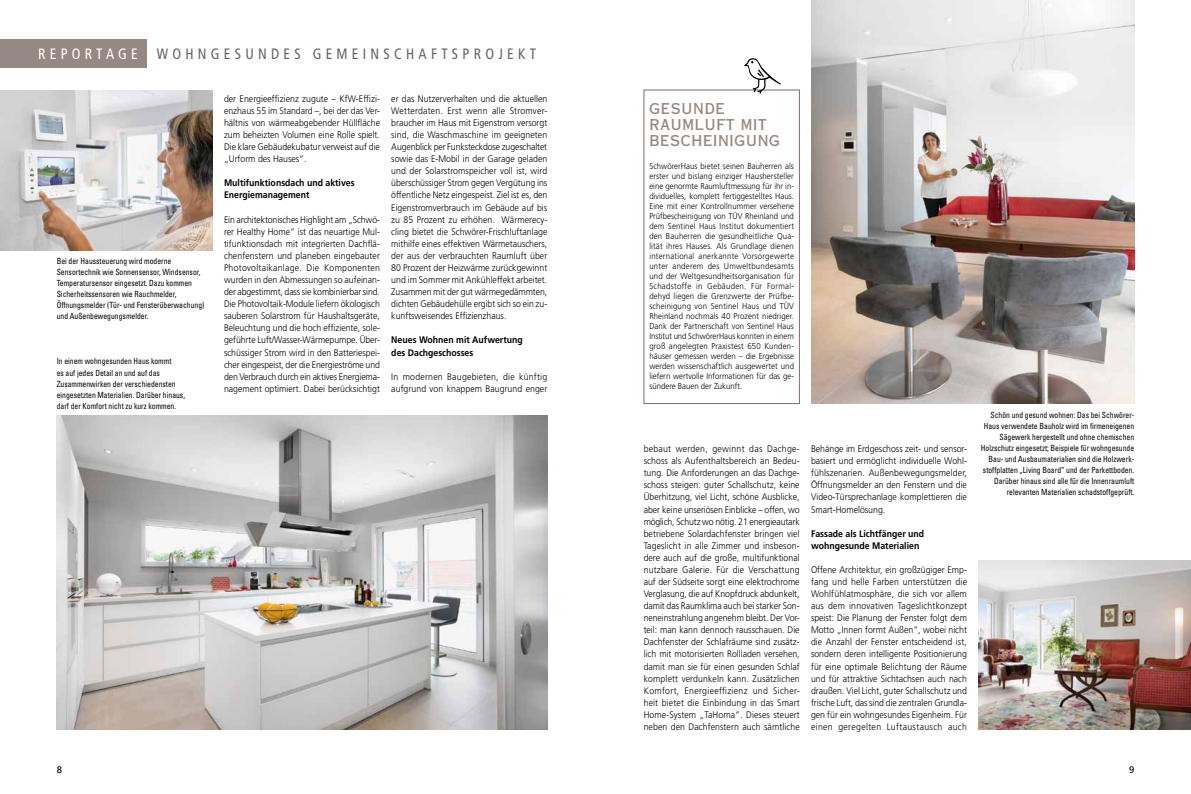
<style>
.page{position:relative;width:1191px;height:794px;background:#fff}
.page>*{position:absolute;margin:0;border:0;box-sizing:border-box;transform-origin:0 0}
.t1{font:condensed 15px "Frutiger";letter-spacing:.3em;color:#646363;scale:.95 1}
.t2{font:15px/16px "Copperplate Thirty AB";letter-spacing:.05em;color:#968883}
.t3{font:condensed 15px "Frutiger";letter-spacing:.3em;color:#fff;scale:.95 1}
.t4{font:300 9.5px/12.1px "Frutiger";color:#000;text-align:justify;scale:.92 1}
.t5{font:700 9.5px/12.1px "Frutiger";color:#000;scale:.92 1}
.t6{font:9.5px "Frutiger";color:#000}
.t7{font:300 8.5px/10px "Frutiger";color:#000;text-align:justify;scale:.92 1}
.t8{font:condensed 8.5px/11px "Univers";color:#000;scale:.9 1}
</style>
<div class="page">
<img style="left:57px;top:416px;width:490px;height:314px">
<img style="left:0;top:91px;width:213px;height:159px">
<img style="left:811px;top:0;width:323px;height:404px">
<img style="left:978px;top:561px;width:213px;height:169px">
<div style="left:0;top:40px;width:147px;height:28px;background:#968883"></div>
<svg style="left:744px;top:89px;width:37px;height:2px"></svg>
<h1 class="t3" style="left:38px;top:45px;width:106px">REPORTAGE</h1>
<h1 class="t1" style="left:157px;top:45px;width:401px">WOHNGESUNDES GEMEINSCHAFTSPROJEKT</h1>
<p class="t8" style="left:57px;top:255px;width:165px">Bei der Haussteuerung wird moderne Sensortechnik wie Sonnensensor, Windsensor, Temperatursensor eingesetzt. Dazu kommen Sicherheitssensoren wie Rauchmelder, Öffnungsmelder (Tür- und Fensterüberwachung) und Außenbewegungsmelder.</p>
<p class="t8" style="left:57px;top:356px;width:144px">In einem wohngesunden Haus kommt<br>es auf jedes Detail an und auf das Zusammenwirken der verschiedensten eingesetzten Materialien. Darüber hinaus, darf der Komfort nicht zu kurz kommen.</p>
<p class="t4" style="left:224px;top:92px;width:171px">der Energieeffizienz zugute – KfW-Effizi&shy;enzhaus 55 im Standard –, bei der das Ver&shy;hältnis von wärmeabgebender Hüllfläche zum beheizten Volumen eine Rolle spielt.<br>Die klare Gebäudekubatur verweist auf die „Urform des Hauses“.</p>
<p class="t5" style="left:224px;top:177px;width:143px">Multifunktionsdach und aktives<br>Energiemanagement</p>
<p class="t4" style="left:224px;top:213px;width:171px">Ein architektonisches Highlight am „Schwö&shy;rer Healthy Home“ ist das neuartige Mul&shy;tifunktionsdach mit integrierten Dachflä&shy;chenfenstern und planeben eingebauter Photovoltaikanlage. Die Komponenten wurden in den Abmessungen so aufeinan&shy;der abgestimmt, dass sie kombinierbar sind.<br>Die Photovoltaik-Module liefern ökologisch sauberen Solarstrom für Haushaltsgeräte, Beleuchtung und die hoch effiziente, sole&shy;geführte Luft/Wasser-Wärmepumpe. Über&shy;schüssiger Strom wird in den Batteriespei&shy;cher eingespeist, der die Energieströme und den Verbrauch durch ein aktives Energiema&shy;nagement optimiert. Dabei berücksichtigt</p>
<p class="t4" style="left:391px;top:92px;width:171px">er das Nutzerverhalten und die aktuellen Wetterdaten. Erst wenn alle Stromver&shy;braucher im Haus mit Eigenstrom versorgt sind, die Waschmaschine im geeigneten Augenblick per Funksteckdose zugeschaltet sowie das E-Mobil in der Garage geladen und der Solarstromspeicher voll ist, wird überschüssiger Strom gegen Vergütung ins öffentliche Netz eingespeist. Ziel ist es, den Eigenstromverbrauch im Gebäude auf bis zu 85 Prozent zu erhöhen. Wärmerecy&shy;cling bietet die Schwörer-Frischluftanlage mithilfe eines effektiven Wärmetauschers, der aus der verbrauchten Raumluft über 80 Prozent der Heizwärme zurückgewinnt und im Sommer mit Ankühleffekt arbeitet.<br>Zusammen mit der gut wärmegedämmten, dichten Gebäudehülle ergibt sich so ein zu&shy;kunftsweisendes Effizienzhaus.</p>
<p class="t5" style="left:391px;top:334px;width:144px">Neues Wohnen mit Aufwertung des Dachgeschosses</p>
<p class="t4" style="left:391px;top:370px;width:171px">In modernen Baugebieten, die künftig aufgrund von knappem Baugrund enger</p>
<h1 class="t2" style="left:649px;top:100px;width:132px">GESUNDE<br>RAUMLUFT MIT<br>BESCHEINIGUNG</h1>
<p class="t7" style="left:649px;top:161px;width:159px">SchwörerHaus bietet seinen Bauherren als erster und bislang einziger Haushersteller eine genormte Raumluftmessung für ihr in&shy;dividuelles, komplett fertiggestelltes Haus.<br>Eine mit einer Kontrollnummer versehene Prüfbescheinigung von TÜV Rheinland und dem Sentinel Haus Institut dokumentiert den Bauherren die gesundheitliche Qua&shy;lität ihres Hauses. Als Grundlage dienen international anerkannte Vorsorgewerte unter anderem des Umweltbundesamts und der Weltgesundheitsorganisation für Schadstoffe in Gebäuden. Für Formal&shy;dehyd liegen die Grenzwerte der Prüfbe&shy;scheinigung von Sentinel Haus und TÜV Rheinland nochmals 40 Prozent niedriger.<br>Dank der Partnerschaft von Sentinel Haus Institut und SchwörerHaus konnten in einem groß angelegten Praxistest 650 Kunden&shy;häuser gemessen werden – die Ergebnisse werden wissenschaftlich ausgewertet und liefern wertvolle Informationen für das ge&shy;sündere Bauen der Zukunft.</p>
<p class="t4" style="left:643px;top:443px;width:171px">bebaut werden, gewinnt das Dachge&shy;schoss als Aufenthaltsbereich an Bedeu&shy;tung. Die Anforderungen an das Dachge&shy;schoss steigen: guter Schallschutz, keine Überhitzung, viel Licht, schöne Ausblicke, aber keine unseriösen Einblicke – offen, wo möglich, Schutz wo nötig. 21 energieautark betriebene Solardachfenster bringen viel Tageslicht in alle Zimmer und insbeson&shy;dere auch auf die große, multifunktional nutzbare Galerie. Für die Verschattung auf der Südseite sorgt eine elektrochrome Verglasung, die auf Knopfdruck abdunkelt, damit das Raumklima auch bei starker Son&shy;neneinstrahlung angenehm bleibt. Der Vor&shy;teil: man kann dennoch rausschauen. Die Dachfenster der Schlafräume sind zusätz&shy;lich mit motorisierten Rollladen versehen, damit man sie für einen gesunden Schlaf komplett verdunkeln kann. Zusätzlichen Komfort, Energieeffizienz und Sicher&shy;heit bietet die Einbindung in das Smart Home-System „TaHoma“. Dieses steuert neben den Dachfenstern auch sämtliche</p>
<p class="t4" style="left:811px;top:443px;width:171px">Behänge im Erdgeschoss zeit- und sensor&shy;basiert und ermöglicht individuelle Wohl&shy;fühlszenarien. Außenbewegungsmelder, Öffnungsmelder an den Fenstern und die Video-Türsprechanlage komplettieren die Smart-Homelösung.</p>
<p class="t5" style="left:811px;top:527px;width:124px">Fassade als Lichtfänger und wohngesunde Materialien</p>
<p class="t4" style="left:811px;top:563px;width:171px">Offene Architektur, ein großzügiger Emp&shy;fang und helle Farben unterstützen die Wohlfühlatmosphäre, die sich vor allem aus dem innovativen Tageslichtkonzept speist: Die Planung der Fenster folgt dem Motto „Innen formt Außen“, wobei nicht die Anzahl der Fenster entscheidend ist, sondern deren intelligente Positionierung für eine optimale Belichtung der Räume und für attraktive Sichtachsen auch nach draußen. Viel Licht, guter Schallschutz und frische Luft, das sind die zentralen Grundla&shy;gen für ein wohngesundes Eigenheim. Für einen geregelten Luftaustausch auch</p>
<p class="t8" style="left:980px;top:409px;width:172px;text-align:right">Schön und gesund wohnen: Das bei Schwörer-Haus verwendete Bauholz wird im firmeneigenen Sägewerk hergestellt und ohne chemischen Holzschutz eingesetzt; Beispiele für wohngesunde Bau- und Ausbaumaterialien sind die Holzwerk&shy;stoffplatten „Living Board“ und der Parkettboden.<br>Darüber hinaus sind alle für die Innenraumluft relevanten Materialien schadstoffgeprüft.</p>
<p class="t6" style="left:57px;top:764px;width:7px">8</p>
<p class="t6" style="left:1129px;top:764px;width:7px">9</p>
</div>
